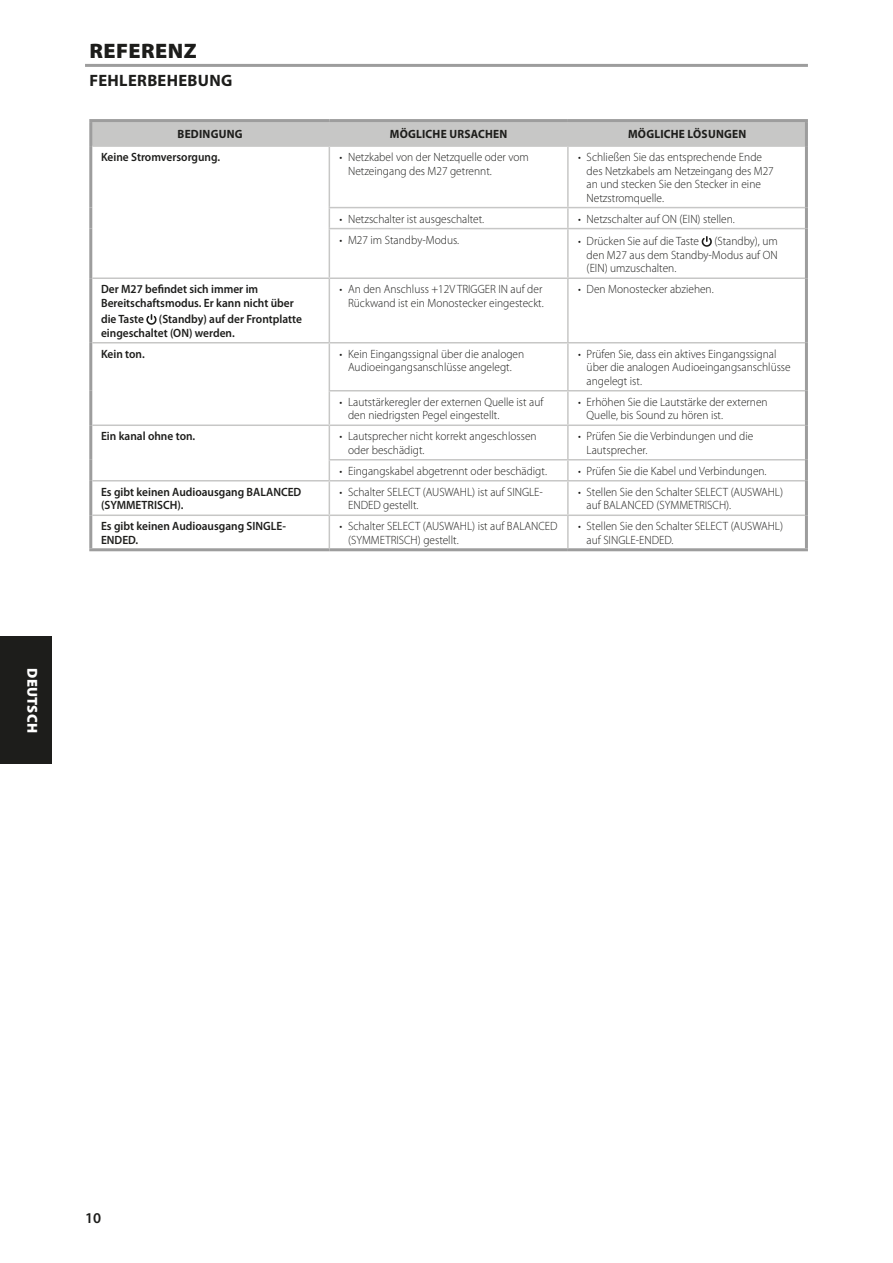
<style>
.page{position:relative;width:893px;height:1263px;background:#fff}
.page>*{position:absolute;margin:0;border:0;box-sizing:border-box;transform-origin:0 0}
.Body_copy_-_header{font:900 21px "Myriad Pro";letter-spacing:.02em;color:#1d1d1b;scale:1.05 1}
.Body_copy_-_header-2{font:700 16.5px "Myriad Pro";letter-spacing:.02em;color:#1d1d1b}
.t1{font:600 15px "Myriad Pro";color:#1d1d1b}
.t2{font:900 14.4px "Myriad Pro";letter-spacing:.02em;color:#fff}
.t3{font:300 12px/13.5px "Myriad Pro";color:#1d1d1b;scale:.95 1}
.Troubleshooting_-_sy{font:600 12px/13.5px "Myriad Pro";color:#1d1d1b;scale:.95 1}
.Troubleshooting_-_he{font:700 12px "Myriad Pro";letter-spacing:.02em;color:#1d1d1b;scale:.95 1}
</style>
<div class="page">
<hr style="left:89px;top:119px;width:240px;height:3px;background:#9d9d9d">
<hr style="left:89px;top:122px;width:3px;height:24px;background:#9d9d9d">
<hr style="left:329px;top:119px;width:239px;height:3px;background:#9d9d9d">
<hr style="left:568px;top:119px;width:240px;height:3px;background:#9d9d9d">
<hr style="left:805px;top:122px;width:3px;height:24px;background:#9d9d9d">
<hr style="left:89px;top:146px;width:3px;height:62px;background:#9d9d9d">
<hr style="left:805px;top:146px;width:3px;height:62px;background:#9d9d9d">
<hr style="left:89px;top:208px;width:3px;height:21px;background:#9d9d9d">
<hr style="left:805px;top:208px;width:3px;height:21px;background:#9d9d9d">
<hr style="left:89px;top:229px;width:3px;height:49px;background:#9d9d9d">
<hr style="left:805px;top:229px;width:3px;height:49px;background:#9d9d9d">
<hr style="left:89px;top:278px;width:3px;height:65px;background:#9d9d9d">
<hr style="left:805px;top:278px;width:3px;height:65px;background:#9d9d9d">
<hr style="left:89px;top:343px;width:3px;height:48px;background:#9d9d9d">
<hr style="left:805px;top:343px;width:3px;height:48px;background:#9d9d9d">
<hr style="left:89px;top:391px;width:3px;height:34px;background:#9d9d9d">
<hr style="left:805px;top:391px;width:3px;height:34px;background:#9d9d9d">
<hr style="left:89px;top:425px;width:3px;height:35px;background:#9d9d9d">
<hr style="left:805px;top:425px;width:3px;height:35px;background:#9d9d9d">
<hr style="left:89px;top:460px;width:3px;height:21px;background:#9d9d9d">
<hr style="left:805px;top:460px;width:3px;height:21px;background:#9d9d9d">
<hr style="left:89px;top:481px;width:3px;height:34px;background:#9d9d9d">
<hr style="left:805px;top:481px;width:3px;height:34px;background:#9d9d9d">
<hr style="left:89px;top:515px;width:3px;height:33px;background:#9d9d9d">
<hr style="left:805px;top:515px;width:3px;height:33px;background:#9d9d9d">
<hr style="left:89px;top:548px;width:240px;height:3px;background:#9d9d9d">
<hr style="left:329px;top:548px;width:239px;height:3px;background:#9d9d9d">
<hr style="left:568px;top:548px;width:240px;height:3px;background:#9d9d9d">
<div style="left:92px;top:122px;width:713px;height:23px;background:#c7c7c6"></div>
<hr style="left:567px;top:122px;width:2px;height:23px;background:#c7c7c6">
<hr style="left:92px;top:145px;width:237px;height:2px;background:#c7c7c6">
<hr style="left:329px;top:145px;width:239px;height:2px;background:#c7c7c6">
<hr style="left:329px;top:147px;width:1px;height:60px;background:#c7c7c6">
<hr style="left:568px;top:145px;width:237px;height:2px;background:#c7c7c6">
<hr style="left:329px;top:207px;width:239px;height:1px;background:#c7c7c6">
<svg style="left:329px;top:208px;width:1px;height:20px"></svg>
<hr style="left:568px;top:207px;width:237px;height:1px;background:#c7c7c6">
<hr style="left:567px;top:147px;width:2px;height:60px;background:#c7c7c6">
<hr style="left:567px;top:208px;width:2px;height:20px;background:#c7c7c6">
<hr style="left:329px;top:228px;width:239px;height:1px;background:#c7c7c6">
<hr style="left:329px;top:229px;width:1px;height:48px;background:#c7c7c6">
<hr style="left:568px;top:228px;width:237px;height:1px;background:#c7c7c6">
<hr style="left:567px;top:229px;width:2px;height:48px;background:#c7c7c6">
<hr style="left:92px;top:277px;width:237px;height:2px;background:#c7c7c6">
<hr style="left:329px;top:277px;width:239px;height:2px;background:#c7c7c6">
<hr style="left:329px;top:279px;width:1px;height:63px;background:#c7c7c6">
<hr style="left:568px;top:277px;width:237px;height:2px;background:#c7c7c6">
<hr style="left:567px;top:279px;width:2px;height:63px;background:#c7c7c6">
<hr style="left:92px;top:342px;width:237px;height:1px;background:#c7c7c6">
<hr style="left:329px;top:342px;width:239px;height:1px;background:#c7c7c6">
<hr style="left:329px;top:343px;width:1px;height:47px;background:#c7c7c6">
<hr style="left:568px;top:342px;width:237px;height:1px;background:#c7c7c6">
<hr style="left:567px;top:343px;width:2px;height:47px;background:#c7c7c6">
<hr style="left:329px;top:390px;width:239px;height:1px;background:#c7c7c6">
<hr style="left:329px;top:391px;width:1px;height:33px;background:#c7c7c6">
<hr style="left:568px;top:390px;width:237px;height:1px;background:#c7c7c6">
<hr style="left:567px;top:391px;width:2px;height:33px;background:#c7c7c6">
<hr style="left:92px;top:424px;width:237px;height:2px;background:#c7c7c6">
<hr style="left:329px;top:424px;width:239px;height:2px;background:#c7c7c6">
<hr style="left:329px;top:426px;width:1px;height:33px;background:#c7c7c6">
<hr style="left:568px;top:424px;width:237px;height:2px;background:#c7c7c6">
<hr style="left:567px;top:426px;width:2px;height:33px;background:#c7c7c6">
<hr style="left:329px;top:459px;width:239px;height:1px;background:#c7c7c6">
<svg style="left:329px;top:460px;width:1px;height:20px"></svg>
<hr style="left:568px;top:459px;width:237px;height:1px;background:#c7c7c6">
<hr style="left:567px;top:460px;width:2px;height:20px;background:#c7c7c6">
<hr style="left:92px;top:480px;width:237px;height:1px;background:#c7c7c6">
<hr style="left:329px;top:480px;width:239px;height:1px;background:#c7c7c6">
<hr style="left:329px;top:481px;width:1px;height:33px;background:#c7c7c6">
<hr style="left:568px;top:480px;width:237px;height:1px;background:#c7c7c6">
<hr style="left:92px;top:514px;width:237px;height:2px;background:#c7c7c6">
<hr style="left:329px;top:514px;width:239px;height:2px;background:#c7c7c6">
<hr style="left:329px;top:516px;width:1px;height:32px;background:#c7c7c6">
<hr style="left:568px;top:514px;width:237px;height:2px;background:#c7c7c6">
<hr style="left:567px;top:481px;width:2px;height:33px;background:#c7c7c6">
<hr style="left:567px;top:516px;width:2px;height:32px;background:#c7c7c6">
<svg style="left:702px;top:236px;width:10px;height:11px"></svg>
<svg style="left:146px;top:314px;width:11px;height:11px"></svg>
<hr style="left:85px;top:64px;width:723px;height:3px;background:#9d9d9d">
<div style="left:0;top:637px;width:51px;height:127px;background:#1d1d1b"></div>
<p class="t2" style="left:42px;top:668px;width:66px;rotate:90deg">DEUTSCH</p>
<p class="Body_copy_-_header" style="left:90px;top:37px;width:104px">REFERENZ</p>
<p class="Body_copy_-_header-2" style="left:89px;top:70px;width:145px">FEHLERBEHEBUNG</p>
<p class="Troubleshooting_-_he" style="left:178px;top:126px;width:70px">BEDINGUNG</p>
<p class="Troubleshooting_-_he" style="left:390px;top:126px;width:125px">MÖGLICHE URSACHEN</p>
<p class="Troubleshooting_-_he" style="left:628px;top:126px;width:126px">MÖGLICHE LÖSUNGEN</p>
<p class="Troubleshooting_-_sy" style="left:101px;top:150px;width:127px">Keine Stromversorgung.</p>
<p class="t3" style="left:348px;top:150px;width:192px;text-indent:-9px">• Netzkabel von der Netzquelle oder vom<br>Netzeingang des M27 getrennt.</p>
<p class="t3" style="left:587px;top:150px;width:199px;text-indent:-9px">• Schließen Sie das entsprechende Ende des Netzkabels am Netzeingang des M27 an und stecken Sie den Stecker in eine Netzstromquelle.</p>
<p class="t3" style="left:340px;top:212px;width:154px">• Netzschalter ist ausgeschaltet.</p>
<p class="t3" style="left:578px;top:212px;width:166px">• Netzschalter auf ON (EIN) stellen.</p>
<p class="t3" style="left:340px;top:233px;width:127px">• M27 im Standby-Modus.</p>
<p class="t3" style="left:578px;top:234px;width:129px">• Drücken Sie auf die Taste</p>
<p class="t3" style="left:587px;top:234px;width:203px;text-align:justify;text-indent:128px">(Standby), um den M27 aus dem Standby-Modus auf ON (EIN) umzuschalten.</p>
<p class="Troubleshooting_-_sy" style="left:101px;top:282px;width:204px">Der M27 befindet sich immer im<br>Bereitschaftsmodus. Er kann nicht über</p>
<p class="Troubleshooting_-_sy" style="left:101px;top:312px;width:213px">die Taste (Standby) auf der Frontplatte eingeschaltet (ON) werden.</p>
<p class="t3" style="left:340px;top:282px;width:216px;text-align:right">• An den Anschluss +12V TRIGGER IN auf der<br>Rückwand ist ein Monostecker eingesteckt.</p>
<p class="t3" style="left:578px;top:282px;width:144px">• Den Monostecker abziehen.</p>
<p class="Troubleshooting_-_sy" style="left:101px;top:347px;width:48px">Kein ton.</p>
<p class="t3" style="left:340px;top:347px;width:196px;text-align:center">• Kein Eingangssignal über die analogen<br>Audioeingangsanschlüsse angelegt.</p>
<p class="t3" style="left:587px;top:347px;width:216px;text-indent:-9px">• Prüfen Sie, dass ein aktives Eingangssignal über die analogen Audioeingangsanschlüsse angelegt ist.</p>
<p class="t3" style="left:348px;top:395px;width:207px;text-indent:-9px">• Lautstärkeregler der externen Quelle ist auf den niedrigsten Pegel eingestellt.</p>
<p class="t3" style="left:587px;top:395px;width:192px;text-indent:-9px">• Erhöhen Sie die Lautstärke der externen<br>Quelle, bis Sound zu hören ist.</p>
<p class="Troubleshooting_-_sy" style="left:101px;top:429px;width:101px">Ein kanal ohne ton.</p>
<p class="t3" style="left:348px;top:429px;width:200px;text-indent:-9px">• Lautsprecher nicht korrekt angeschlossen oder beschädigt.</p>
<p class="t3" style="left:587px;top:429px;width:177px;text-indent:-9px">• Prüfen Sie die Verbindungen und die<br>Lautsprecher.</p>
<p class="t3" style="left:340px;top:464px;width:220px">• Eingangskabel abgetrennt oder beschädigt.</p>
<p class="t3" style="left:578px;top:464px;width:200px">• Prüfen Sie die Kabel und Verbindungen.</p>
<p class="Troubleshooting_-_sy" style="left:101px;top:485px;width:212px">Es gibt keinen Audioausgang BALANCED (SYMMETRISCH).</p>
<p class="t3" style="left:348px;top:485px;width:207px;text-indent:-9px">• Schalter SELECT (AUSWAHL) ist auf SINGLE-<br>ENDED gestellt.</p>
<p class="t3" style="left:587px;top:485px;width:208px;text-indent:-9px">• Stellen Sie den Schalter SELECT (AUSWAHL) auf BALANCED (SYMMETRISCH).</p>
<p class="Troubleshooting_-_sy" style="left:101px;top:519px;width:196px">Es gibt keinen Audioausgang SINGLE-<br>ENDED.</p>
<p class="t3" style="left:348px;top:519px;width:222px;text-indent:-9px">• Schalter SELECT (AUSWAHL) ist auf BALANCED (SYMMETRISCH) gestellt.</p>
<p class="t3" style="left:587px;top:519px;width:208px;text-indent:-9px">• Stellen Sie den Schalter SELECT (AUSWAHL) auf SINGLE-ENDED.</p>
<p class="t1" style="left:85px;top:1208px;width:18px">10</p>
</div>
